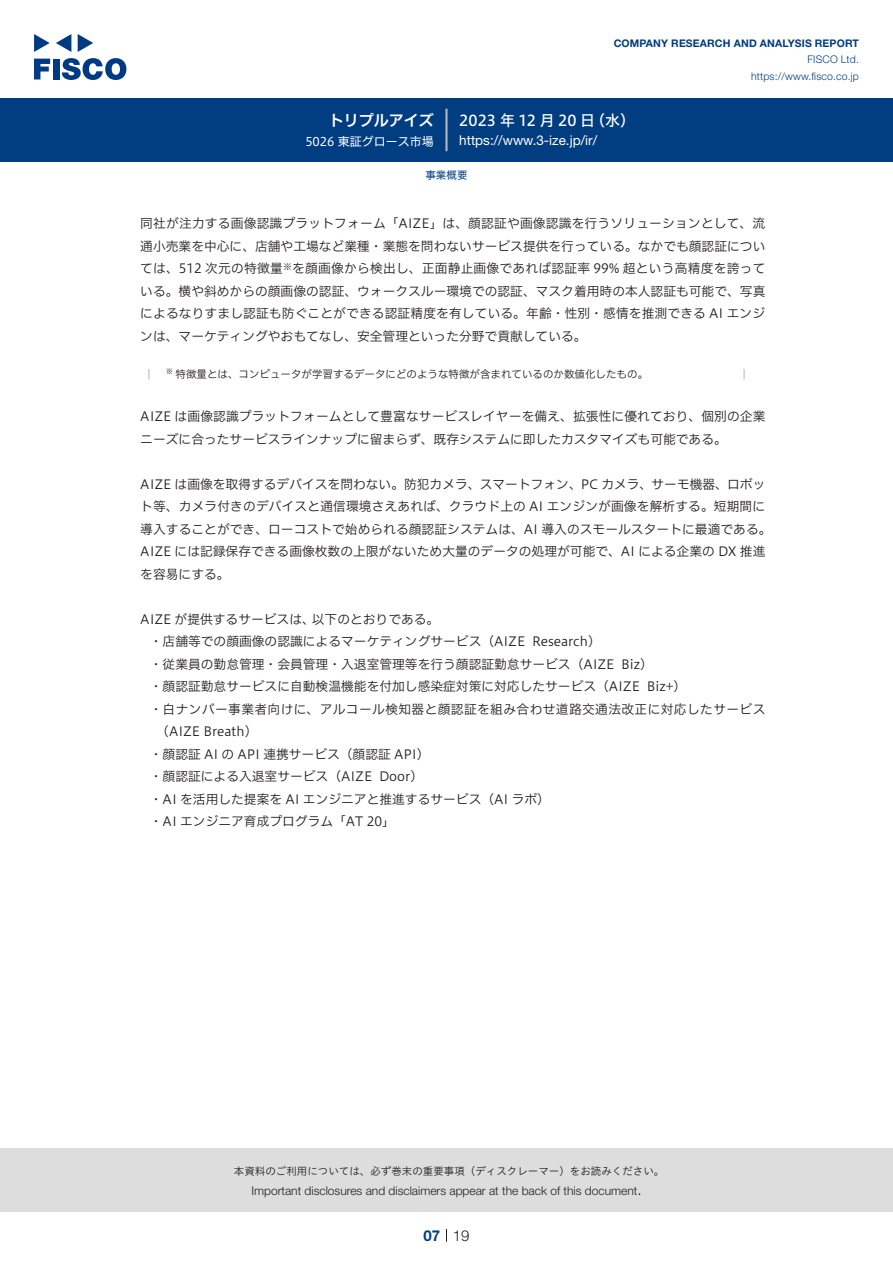
<style>
.page{position:relative;width:893px;height:1263px;background:#fff}
.page>*{position:absolute;margin:0;border:0;box-sizing:border-box;transform-origin:0 0}
.t1{font:15px "Hiragino UD Sans F Std N W5";letter-spacing:.01em;color:#fff}
.t2{font:15px "Hiragino UD Sans F Std N W6";color:#fff}
.t3{font:300 15px "Helvetica Neue LT Std";color:#231f20}
.t4{font:700 15px "Helvetica Neue LT Std";color:#003d81}
.t5{font:13.5px "Helvetica Neue LT Std";color:#fff}
.t6{font:12.75px/22.5px "Hiragino UD Sans F Std N W3";color:#231f20}
.t7{font:12.75px "Hiragino UD Sans F Std N W3";letter-spacing:.03em;color:#231f20}
.t8{font:300 12px "Helvetica Neue LT Std";color:#231f20}
.t9{font:12px "Hiragino UD Sans F Std N W4";color:#fff}
.t10{font:10.5px "Hiragino UD Sans F Std N W3";color:#231f20}
.t11{font:10.5px "Hiragino UD Sans Std W3";color:#231f20}
.t12{font:700 10.5px "Helvetica Neue LT Std";letter-spacing:.015em;color:#003d81}
.t13{font:300 10.5px/16.5px "Helvetica Neue LT Std";letter-spacing:.015em;color:#003d81;text-align:right}
.t14{font:10.5px "Hiragino UD Sans F Std N W4";color:#003d81}
.t15{font:8.85px "Hiragino UD Sans F Std N W3";color:#231f20}
.t16{font:7.35px "Hiragino UD Sans F Std N W3";color:#231f20}
</style>
<div class="page">
<div style="left:0;top:1148px;width:893px;height:64px;background:#ddd"></div>
<svg style="left:34px;top:59px;width:16px;height:20px"></svg>
<div style="left:53px;top:59px;width:6px;height:20px;background:#003a83"></div>
<svg style="left:62px;top:58px;width:64px;height:22px"></svg>
<svg style="left:34px;top:34px;width:16px;height:18px"></svg>
<svg style="left:78px;top:34px;width:15px;height:18px"></svg>
<svg style="left:56px;top:34px;width:15px;height:18px"></svg>
<div style="left:0;top:98px;width:893px;height:64px;background:#003d81"></div>
<hr style="left:445px;top:109px;width:3px;height:42px;background:#b5b5b6">
<svg style="left:446px;top:1229px;width:1px;height:13px"></svg>
<svg style="left:148px;top:369px;width:2px;height:10px"></svg>
<svg style="left:743px;top:369px;width:2px;height:10px"></svg>
<p class="t2" style="left:329px;top:109px;width:107px">トリプルアイズ</p>
<p class="t9" style="left:305px;top:132px;width:130px">5026 東証グロース市場</p>
<p class="t12" style="left:614px;top:37px;width:247px">COMPANY RESEARCH AND ANALYSIS REPORT</p>
<p class="t13" style="left:751px;top:51px;width:109px">FISCO Ltd. https://www.fisco.co j p.</p>
<p class="t1" style="left:590px;top:109px;width:46px">（水(</p>
<p class="t1" style="left:459px;top:109px;width:137px">2023 年 12 月 20 日</p>
<p class="t5" style="left:459px;top:132px;width:139px">https: / / w w w . 3 - i z e j p. /i r/</p>
<p class="t14" style="left:425px;top:167px;width:43px">事業概要</p>
<p class="t6" style="left:140px;top:211px;width:627px;text-align:right">同社が注力する画像認識プラットフォーム「AIZE」は、顔認証や画像認識を行うソリューションとして、流通小売業を中心に、店舗や工場など業種・業態を問わないサービス提供を行っている。なかでも顔認証についを顔画像から検出し、正面静止画像であれば認証率 99% 超という高精度を誇って</p>
<p class="t6" style="left:140px;top:256px;width:627px">ては、512 次元の特徴量<br>いる。横や斜めからの顔画像の認証、ウォークスルー環境での認証、マスク着用時の本人認証も可能で、写真によるなりすまし認証も防ぐことができる認証精度を有している。年齢・性別・感情を推測できる AI エンジンは、マーケティングやおもてなし、安全管理といった分野で貢献している。</p>
<p class="t10" style="left:176px;top:366px;width:474px">特徴量とは、コンピュータが学習するデータにどのような特徴が含まれているのか数値化したもの。</p>
<p class="t15" style="left:283px;top:260px;width:10px">※</p>
<p class="t16" style="left:166px;top:366px;width:9px">※</p>
<p class="t6" style="left:140px;top:405px;width:627px">AIZE は画像認識プラットフォームとして豊富なサービスレイヤーを備え、拡張性に優れており、個別の企業ニーズに合ったサービスラインナップに留まらず、既存システムに即したカスタマイズも可能である。</p>
<p class="t6" style="left:140px;top:472px;width:633px">AIZE は画像を取得するデバイスを問わない。防犯カメラ、スマートフォン、PC カメラ、サーモ機器、ロボット等、カメラ付きのデバイスと通信環境さえあれば、クラウド上の AI エンジンが画像を解析する。短期間に導入することができ、ローコストで始められる顔認証システムは、AI 導入のスモールスタートに最適である。AIZE には記録保存できる画像枚数の上限がないため大量のデータの処理が可能で、AI による企業の DX 推進を容易にする。</p>
<p class="t6" style="left:312px;top:607px;width:129px">以下のとおりである。</p>
<p class="t6" style="left:140px;top:607px;width:176px">AIZE が提供するサービスは、</p>
<p class="t6" style="left:150px;top:630px;width:377px">・店舗等での顔画像の認識によるマーケティングサービス（AIZE</p>
<p class="t6" style="left:532px;top:630px;width:70px">Research(</p>
<p class="t6" style="left:150px;top:652px;width:466px">・従業員の勤怠管理・会員管理・入退室管理等を行う顔認証勤怠サービス（AIZE</p>
<p class="t6" style="left:621px;top:652px;width:33px">Biz(</p>
<p class="t6" style="left:150px;top:675px;width:492px">・顔認証勤怠サービスに自動検温機能を付加し感染症対策に対応したサービス（AIZE</p>
<p class="t7" style="left:150px;top:699px;width:617px">・白ナンバー事業者向けに、アルコール検知器と顔認証を組み合わせ道路交通法改正に対応したサービス</p>
<p class="t6" style="left:156px;top:720px;width:103px">（AIZE Breath(</p>
<p class="t6" style="left:150px;top:742px;width:281px">・顔認証 AI の API 連携サービス（顔認証 API(</p>
<p class="t6" style="left:379px;top:765px;width:46px">Door(</p>
<p class="t6" style="left:647px;top:675px;width:41px">Biz+(</p>
<p class="t6" style="left:150px;top:765px;width:402px">・顔認証による入退室サービス（AIZE<br>・AI を活用した提案を AI エンジニアと推進するサービス（AI ラボ(・AI エンジニア育成プログラム「AT 20「</p>
<p class="t11" style="left:234px;top:1163px;width:432px">本資料のご利用については、必ず巻末の重要事項（ディスクレーマー）をお読みください。</p>
<p class="t3" style="left:637px;top:1180px;width:6px">.</p>
<p class="t8" style="left:251px;top:1183px;width:387px">Important disclosures and disclaimers appear at the back of this document</p>
<p class="t4" style="left:423px;top:1226px;width:18px">07</p>
<p class="t3" style="left:453px;top:1226px;width:18px">19</p>
</div>
